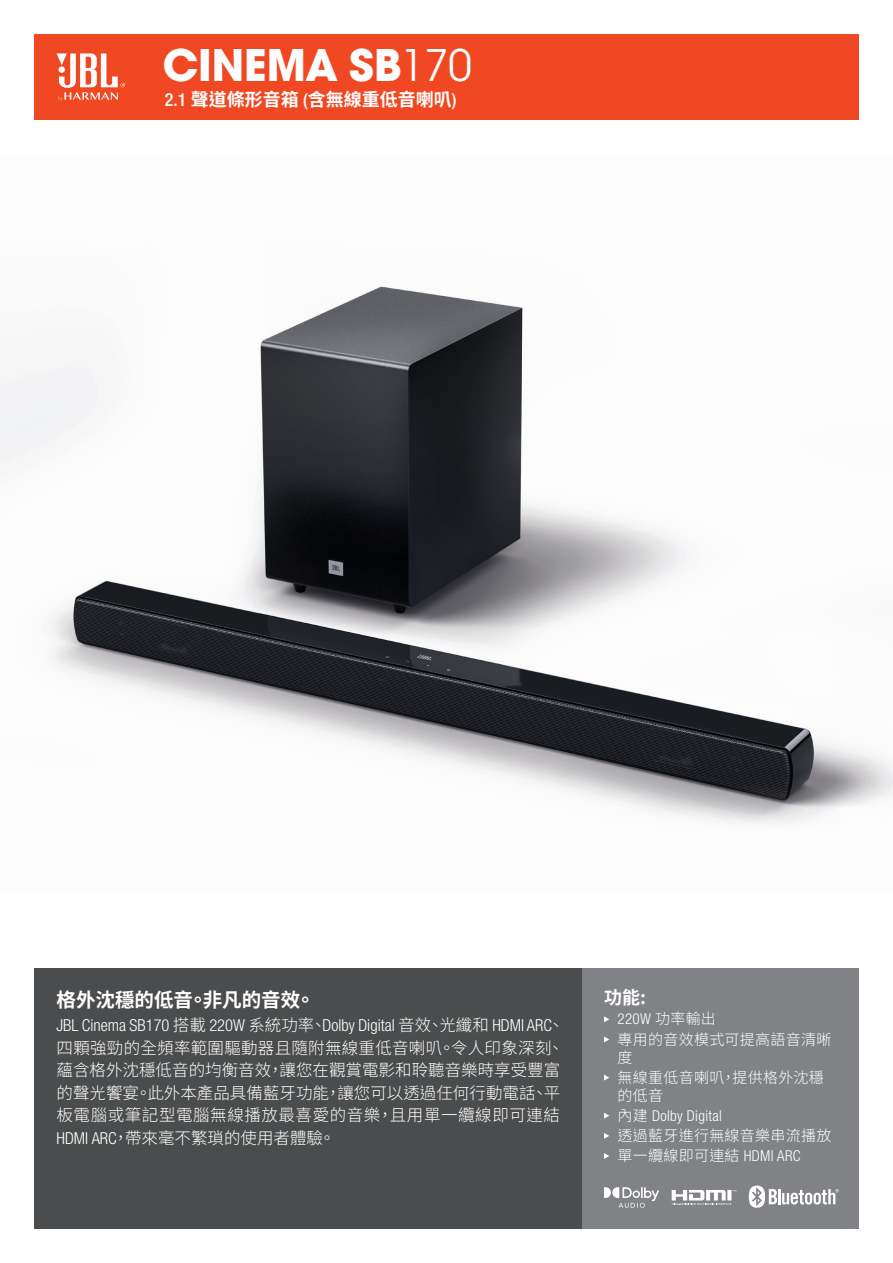
<style>
.page{position:relative;width:893px;height:1263px;background:#fff}
.page>*{position:absolute;margin:0;border:0;box-sizing:border-box;transform-origin:0 0}
.t1{font:700 48px "Avant Gard Goth EF";color:#fff}
.t2{font:700 19.5px "Noto Sans CJ Ktc";color:#fff}
.t3{font:700 18px "Noto Sans CJ Ktc";color:#fff}
.t4{font:700 18px "Noto Sans CJ Ksc";color:#fff}
.t5{font:300 16.5px/22.5px "Noto Sans CJ Ktc";color:#fff}
.t6{font:300 15px/18px "Noto Sans CJ Ktc";letter-spacing:.02em;color:#fff}
.t7{font:300 condensed 15px "Helvetica Neue LT Pro";letter-spacing:.02em;color:#fff}
.s1{font-weight:400}
.s2{font-family:"Helvetica Neue LT Pro";font-weight:500;font-stretch:condensed}
.s3{font-family:"Helvetica Neue LT Pro";font-stretch:condensed}
.s4{font-family:"Noto Sans CJ Ktc";font-stretch:normal}
</style>
<div class="page">
<img style="left:0;top:286px;width:893px;height:537px">
<div style="left:34px;top:969px;width:549px;height:260px;background:#4b4c4d"></div>
<div style="left:583px;top:969px;width:276px;height:260px;background:#808285"></div>
<svg style="left:604px;top:1016px;width:5px;height:6px"></svg>
<svg style="left:604px;top:1036px;width:5px;height:6px"></svg>
<svg style="left:604px;top:1074px;width:5px;height:6px"></svg>
<svg style="left:604px;top:1113px;width:5px;height:6px"></svg>
<svg style="left:604px;top:1133px;width:5px;height:6px"></svg>
<svg style="left:604px;top:1153px;width:5px;height:6px"></svg>
<div style="left:34px;top:34px;width:825px;height:85px;background:#f04822"></div>
<svg style="left:57px;top:53px;width:68px;height:48px"></svg>
<svg style="left:749px;top:1185px;width:90px;height:23px"></svg>
<svg style="left:672px;top:1190px;width:64px;height:15px"></svg>
<svg style="left:604px;top:1187px;width:55px;height:21px"></svg>
<p class="t1" style="left:163px;top:36px;width:311px">CINEMA SB<span class="s1">170</span></p>
<p class="t3" style="left:165px;top:89px;width:293px"><span class="s2">2.1</span> 聲道條形音箱 <span class="s2">(</span>含無線重低音喇叭<span class="s2">)</span></p>
<p class="t2" style="left:57px;top:989px;width:260px">格外沈穩的低音。非凡的音效。</p>
<p class="t5" style="left:57px;top:1014px;width:509px"><span class="s3">JBL Cinema SB170</span> 搭載 <span class="s3">220W</span> 系統功率、<span class="s3">Dolby Digital</span> 音效、光纖和 <span class="s3">HDMI ARC</span>、四顆強勁的全頻率範圍驅動器且隨附無線重低音喇叭。令人印象深刻、蘊含格外沈穩低音的均衡音效，讓您在觀賞電影和聆聽音樂時享受豐富的聲光饗宴。此外本產品具備藍牙功能，讓您可以透過任何行動電話、平板電腦或筆記型電腦無線播放最喜愛的音樂，且用單一纜線即可連結<span class="s3">HDMI ARC</span>，帶來毫不繁瑣的使用者體驗。</p>
<p class="t4" style="left:604px;top:987px;width:43px">功能:</p>
<p class="t7" style="left:617px;top:1010px;width:100px">220W <span class="s4">功率輸出</span></p>
<p class="t6" style="left:617px;top:1030px;width:215px">專用的音效模式可提高語音清晰度</p>
<p class="t6" style="left:617px;top:1068px;width:208px">無線重低音喇叭，提供格外沈穩的低音</p>
<p class="t7" style="left:617px;top:1107px;width:106px"><span class="s4">內建</span> Dolby Digital</p>
<p class="t6" style="left:617px;top:1127px;width:215px">透過藍牙進行無線音樂串流播放</p>
<p class="t6" style="left:617px;top:1147px;width:185px">單一纜線即可連結 <span class="s3">HDMI ARC</span></p>
</div>
